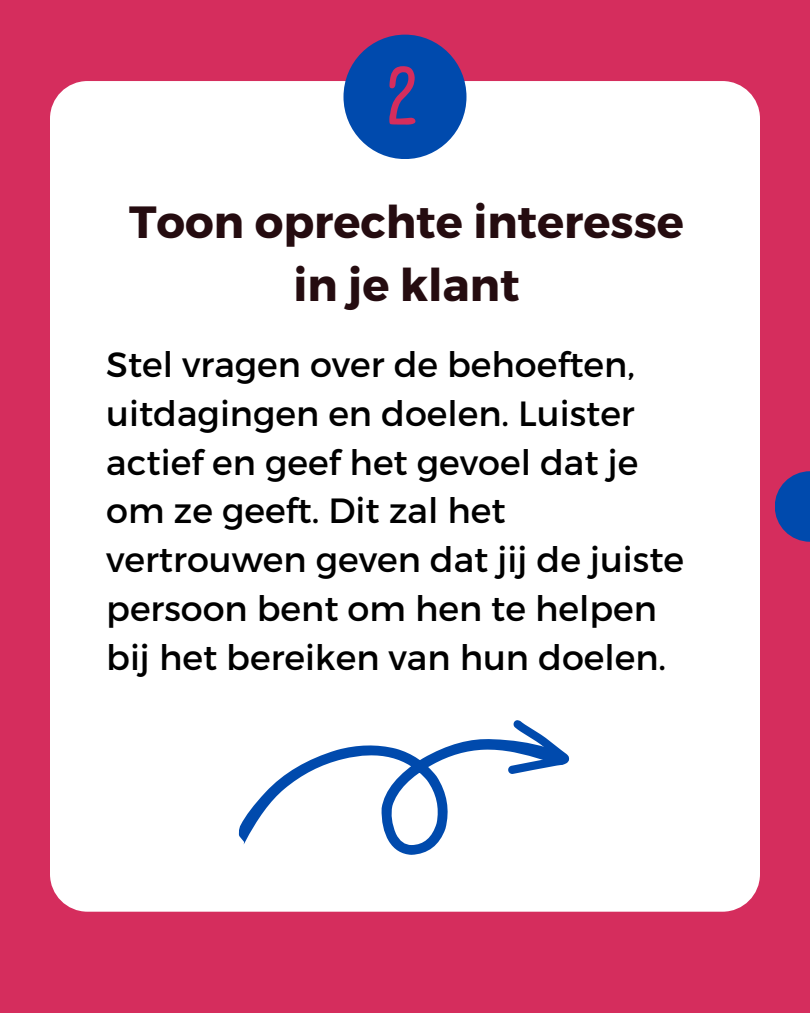
<style>
.page{position:relative;width:810px;height:1013px;background:#fff}
.page>*{position:absolute;margin:0;border:0;box-sizing:border-box;transform-origin:0 0}
.t1{font:700 82.1px "A Day Without Sun Text";color:#d52d5d}
.t2{font:700 45px/63px "Montserrat";color:#250c10;text-align:center}
.t3{font:35px/48.8px "Montserrat";color:#000}
</style>
<div class="page">
<div style="left:0;top:0;width:810px;height:1012px;background:#d52d5d"></div>
<div style="left:50px;top:81px;width:710px;height:830px;background:#fff;border-radius:38px"></div>
<svg style="left:775px;top:471px;width:35px;height:71px;fill:#004aad"></svg>
<div style="left:343px;top:35px;width:124px;height:124px;background:#004aad;border-radius:50%"></div>
<svg style="left:238px;top:739px;width:269px;height:116px"></svg>
<svg style="left:507px;top:720px;width:63px;height:54px"></svg>
<p class="t1" style="left:387px;top:46px;width:35px">2</p>
<p class="t2" style="left:129px;top:188px;width:556px">Toon oprechte interesse in je klant</p>
<p class="t3" style="left:106px;top:338px;width:579px">Stel vragen over de behoeften, uitdagingen en doelen. Luister actief en geef het gevoel dat je om ze geeft. Dit zal het vertrouwen geven dat jij de juiste persoon bent om hen te helpen bij het bereiken van hun doelen.</p>
</div>
